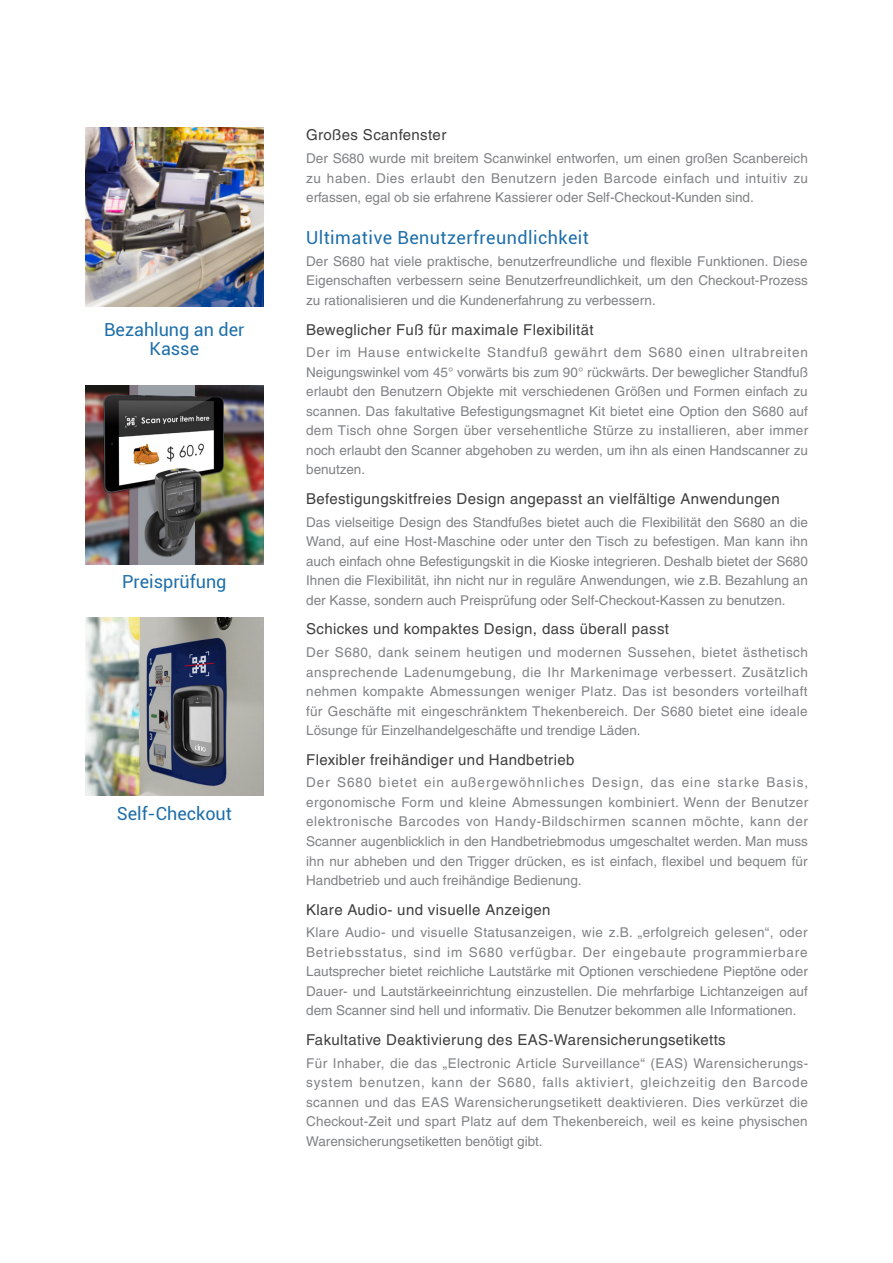
<style>
.page{position:relative;width:893px;height:1263px;background:#fff}
.page>*{position:absolute;margin:0;border:0;box-sizing:border-box;transform-origin:0 0}
.圖說標-藍{font:18px/19.5px "Roboto";color:#1e6fa9;text-align:center}
.內文大標-藍{font:18px "Roboto";letter-spacing:.025em;color:#1e6fa9}
.內文中標{font:15px "Helvetica";letter-spacing:.025em;color:#3e3e3f}
.內文字{font:13.5px/19.5px "Helvetica";color:#808285;text-align:justify}
</style>
<div class="page">
<img style="left:85px;top:128px;width:179px;height:178px">
<img style="left:85px;top:385px;width:179px;height:179px">
<img style="left:85px;top:617px;width:179px;height:179px">
<p class="圖說標-藍" style="left:104px;top:319px;width:142px">Bezahlung an der<br>Kasse</p>
<p class="圖說標-藍" style="left:122px;top:571px;width:106px">Preisprüfung</p>
<p class="圖說標-藍" style="left:117px;top:803px;width:117px">Self-Checkout</p>
<p class="內文中標" style="left:306px;top:126px;width:142px">Großes Scanfenster</p>
<p class="內文字" style="left:306px;top:149px;width:503px">Der S680 wurde mit breitem Scanwinkel entworfen, um einen großen Scanbereich zu haben. Dies erlaubt den Benutzern jeden Barcode einfach und intuitiv zu erfassen, egal ob sie erfahrene Kassierer oder Self-Checkout-Kunden sind.</p>
<p class="內文大標-藍" style="left:306px;top:225px;width:284px">Ultimative Benutzerfreundlichkeit</p>
<p class="內文字" style="left:306px;top:251px;width:503px">Der S680 hat viele praktische, benutzerfreundliche und flexible Funktionen. Diese Eigenschaften verbessern seine Benutzerfreundlichkeit, um den Checkout-Prozess zu rationalisieren und die Kundenerfahrung zu verbessern.</p>
<p class="內文中標" style="left:306px;top:321px;width:289px">Beweglicher Fuß für maximale Flexibilität</p>
<p class="內文字" style="left:306px;top:343px;width:504px">Der im Hause entwickelte Standfuß gewährt dem S680 einen ultrabreiten Neigungswinkel vom 45° vorwärts bis zum 90° rückwärts. Der beweglicher Standfuß erlaubt den Benutzern Objekte mit verschiedenen Größen und Formen einfach zu scannen. Das fakultative Befestigungsmagnet Kit bietet eine Option den S680 auf dem Tisch ohne Sorgen über versehentliche Stürze zu installieren, aber immer noch erlaubt den Scanner abgehoben zu werden, um ihn als einen Handscanner zu benutzen.</p>
<p class="內文中標" style="left:306px;top:490px;width:475px">Befestigungskitfreies Design angepasst an vielfältige Anwendungen</p>
<p class="內文字" style="left:306px;top:512px;width:503px">Das vielseitige Design des Standfußes bietet auch die Flexibilität den S680 an die Wand, auf eine Host-Maschine oder unter den Tisch zu befestigen. Man kann ihn auch einfach ohne Befestigungskit in die Kioske integrieren. Deshalb bietet der S680<br>Ihnen die Flexibilität, ihn nicht nur in reguläre Anwendungen, wie z.B. Bezahlung an der Kasse, sondern auch Preisprüfung oder Self-Checkout-Kassen zu benutzen.</p>
<p class="內文中標" style="left:306px;top:620px;width:364px">Schickes und kompaktes Design, dass überall passt</p>
<p class="內文字" style="left:306px;top:642px;width:503px">Der S680, dank seinem heutigen und modernen Sussehen, bietet ästhetisch ansprechende Ladenumgebung, die Ihr Markenimage verbessert. Zusätzlich nehmen kompakte Abmessungen weniger Platz. Das ist besonders vorteilhaft für Geschäfte mit eingeschränktem Thekenbereich. Der S680 bietet eine ideale Lösunge für Einzelhandelgeschäfte und trendige Läden.</p>
<p class="內文中標" style="left:306px;top:751px;width:270px">Flexibler freihändiger und Handbetrieb</p>
<p class="內文字" style="left:306px;top:773px;width:503px">Der S680 bietet ein außergewöhnliches Design, das eine starke Basis, ergonomische Form und kleine Abmessungen kombiniert. Wenn der Benutzer elektronische Barcodes von Handy-Bildschirmen scannen möchte, kann der Scanner augenblicklich in den Handbetriebmodus umgeschaltet werden. Man muss ihn nur abheben und den Trigger drücken, es ist einfach, flexibel und bequem für Handbetrieb und auch freihändige Bedienung.</p>
<p class="內文中標" style="left:306px;top:901px;width:246px">Klare Audio- und visuelle Anzeigen</p>
<p class="內文字" style="left:306px;top:923px;width:503px">Klare Audio- und visuelle Statusanzeigen, wie z.B. „erfolgreich gelesen“, oder Betriebsstatus, sind im S680 verfügbar. Der eingebaute programmierbare Lautsprecher bietet reichliche Lautstärke mit Optionen verschiedene Pieptöne oder Dauer- und Lautstärkeeinrichtung einzustellen. Die mehrfarbige Lichtanzeigen auf dem Scanner sind hell und informativ. Die Benutzer bekommen alle Informationen.</p>
<p class="內文中標" style="left:306px;top:1031px;width:421px">Fakultative Deaktivierung des EAS-Warensicherungsetiketts</p>
<p class="內文字" style="left:306px;top:1053px;width:503px">Für Inhaber, die das „Electronic Article Surveillance“ (EAS) Warensicherungs&shy;system benutzen, kann der S680, falls aktiviert, gleichzeitig den Barcode scannen und das EAS Warensicherungsetikett deaktivieren. Dies verkürzet die Checkout-Zeit und spart Platz auf dem Thekenbereich, weil es keine physischen Warensicherungsetiketten benötigt gibt.</p>
</div>
